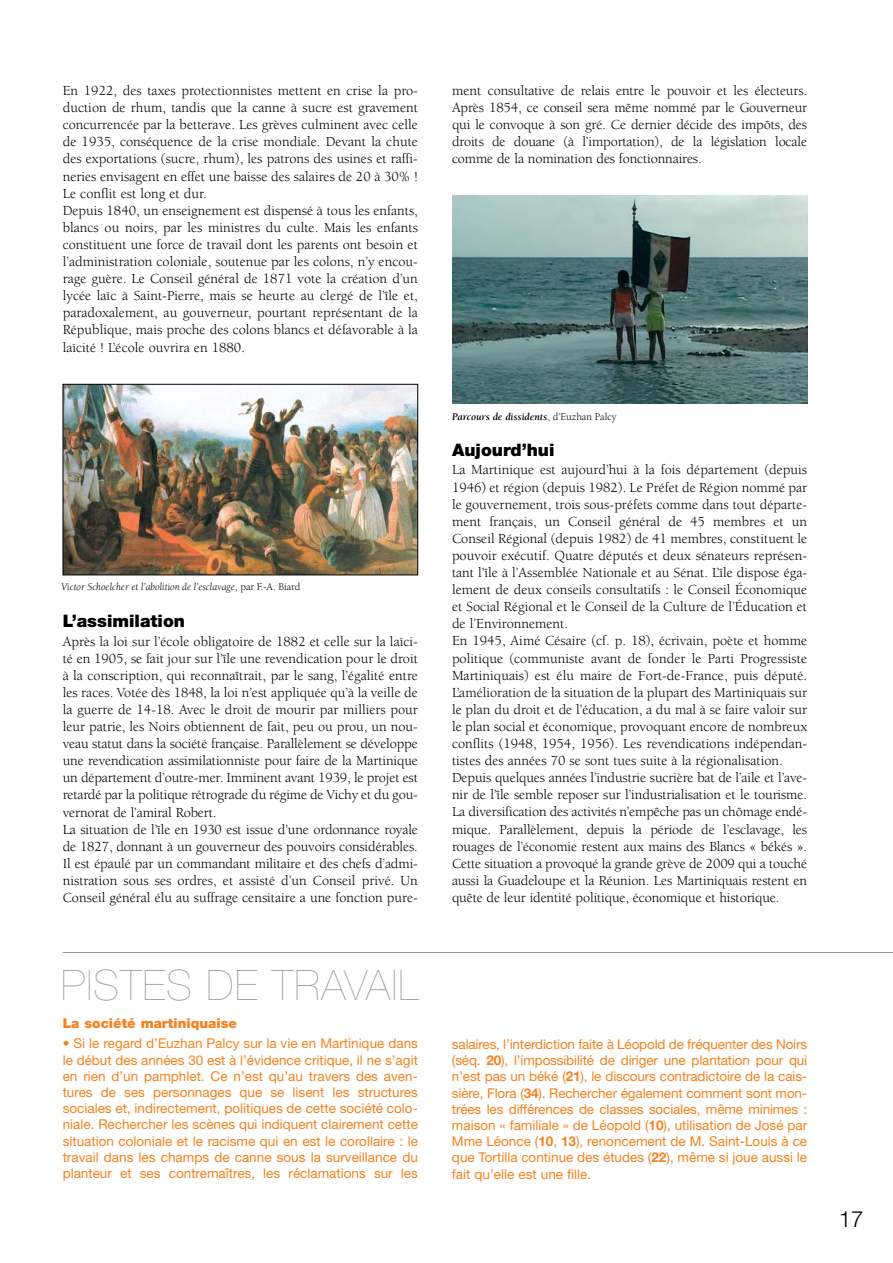
<style>
.page{position:relative;width:893px;height:1263px;background:#fff}
.page>*{position:absolute;margin:0;border:0;box-sizing:border-box;transform-origin:0 0}
.t1{font:200 42px "Helvetica Neue";letter-spacing:.03em;color:#999}
.t2{font:300 22.5px "Helvetica Neue";color:#000}
.t3{font:900 17.25px "Helvetica Neue";color:#000}
.t4{font:14.25px/17.1px "Berkeley";color:#000}
.t5{font:13.5px/16.2px "Helvetica Neue";color:#f5821f;text-align:justify}
.t6{font:900 13.5px "Helvetica Neue";color:#f5821f}
.t7{font:italic 10.5px "Berkeley";color:#000}
.t8{font:italic 700 10.5px "Berkeley";color:#000}
.s1{font-style:normal}
.s2{font-weight:400;font-style:normal}
.s3{font-weight:700}
</style>
<div class="page">
<img style="left:65px;top:386px;width:351px;height:187px">
<div style="left:63px;top:384px;width:355px;height:191px;border:1px solid #000"></div>
<img style="left:452px;top:196px;width:355px;height:207px">
<hr style="left:63px;top:952px;width:829px;height:1px;background:#999">
<p class="t4" style="left:63px;top:83px;width:357px">En 1922, des taxes protectionnistes mettent en crise la pro&shy;duction de rhum, tandis que la canne à sucre est gravement concurrencée par la betterave. Les grèves culminent avec celle de 1935, conséquence de la crise mondiale. Devant la chute des exportations (sucre, rhum), les patrons des usines et raffi&shy;neries envisagent en effet une baisse des salaires de 20 à 30% !<br>Le conflit est long et dur.<br>Depuis 1840, un enseignement est dispensé à tous les enfants, blancs ou noirs, par les ministres du culte. Mais les enfants constituent une force de travail dont les parents ont besoin et l’administration coloniale, soutenue par les colons, n’y encou&shy;rage guère. Le Conseil général de 1871 vote la création d’un lycée laïc à Saint-Pierre, mais se heurte au clergé de l’île et, paradoxalement, au gouverneur, pourtant représentant de la République, mais proche des colons blancs et défavorable à la laïcité ! L’école ouvrira en 1880.</p>
<p class="t7" style="left:61px;top:583px;width:240px">Victor Schoelcher et l’abolition de l’esclavage<span class="s1">, par F.-A. Biard</span></p>
<p class="t3" style="left:63px;top:615px;width:124px">L’assimilation</p>
<p class="t4" style="left:63px;top:634px;width:357px">Après la loi sur l’école obligatoire de 1882 et celle sur la laïci&shy;té en 1905, se fait jour sur l’île une revendication pour le droit à la conscription, qui reconnaîtrait, par le sang, l’égalité entre les races. Votée dès 1848, la loi n’est appliquée qu’à la veille de la guerre de 14-18. Avec le droit de mourir par milliers pour leur patrie, les Noirs obtiennent de fait, peu ou prou, un nou&shy;veau statut dans la société française. Parallèlement se développe une revendication assimilationniste pour faire de la Martinique un département d’outre-mer. Imminent avant 1939, le projet est retardé par la politique rétrograde du régime de Vichy et du gou&shy;vernorat de l’amiral Robert.<br>La situation de l’île en 1930 est issue d’une ordonnance royale de 1827, donnant à un gouverneur des pouvoirs considérables.<br>Il est épaulé par un commandant militaire et des chefs d’admi&shy;nistration sous ses ordres, et assisté d’un Conseil privé. Un Conseil général élu au suffrage censitaire a une fonction pure-</p>
<h1 class="t1" style="left:61px;top:970px;width:359px">PISTES DE TRAVAIL</h1>
<p class="t4" style="left:452px;top:83px;width:357px;text-align:justify">ment consultative de relais entre le pouvoir et les électeurs.<br>Après 1854, ce conseil sera même nommé par le Gouverneur qui le convoque à son gré. Ce dernier décide des impôts, des droits de douane (à l’importation), de la législation locale comme de la nomination des fonctionnaires.</p>
<p class="t8" style="left:452px;top:413px;width:166px">Parcours de dissidents<span class="s2">, d’Euzhan Palcy</span></p>
<p class="t3" style="left:452px;top:444px;width:104px">Aujourd’hui</p>
<p class="t4" style="left:452px;top:463px;width:357px">La Martinique est aujourd’hui à la fois département (depuis 1946) et région (depuis 1982). Le Préfet de Région nommé par le gouvernement, trois sous-préfets comme dans tout départe&shy;ment français, un Conseil général de 45 membres et un Conseil Régional (depuis 1982) de 41 membres, constituent le pouvoir exécutif. Quatre députés et deux sénateurs représen&shy;tant l’île à l’Assemblée Nationale et au Sénat. L’île dispose éga&shy;lement de deux conseils consultatifs : le Conseil Économique et Social Régional et le Conseil de la Culture de l’Éducation et de l’Environnement.<br>En 1945, Aimé Césaire (cf. p. 18), écrivain, poète et homme politique (communiste avant de fonder le Parti Progressiste Martiniquais) est élu maire de Fort-de-France, puis député.<br>L’amélioration de la situation de la plupart des Martiniquais sur le plan du droit et de l’éducation, a du mal à se faire valoir sur le plan social et économique, provoquant encore de nombreux conflits (1948, 1954, 1956). Les revendications indépendan&shy;tistes des années 70 se sont tues suite à la régionalisation.<br>Depuis quelques années l’industrie sucrière bat de l’aile et l’ave&shy;nir de l’île semble reposer sur l’industrialisation et le tourisme.<br>La diversification des activités n’empêche pas un chômage endé&shy;mique. Parallèlement, depuis la période de l’esclavage, les rouages de l’économie restent aux mains des Blancs « békés ».<br>Cette situation a provoqué la grande grève de 2009 qui a touché aussi la Guadeloupe et la Réunion. Les Martiniquais restent en quête de leur identité politique, économique et historique.</p>
<p class="t6" style="left:63px;top:1018px;width:176px">La société martiniquaise</p>
<p class="t5" style="left:63px;top:1037px;width:357px">• Si le regard d’Euzhan Palcy sur la vie en Martinique dans le début des années 30 est à l’évidence critique, il ne s’agit en rien d’un pamphlet. Ce n’est qu’au travers des aven&shy;tures de ses personnages que se lisent les structures sociales et, indirectement, politiques de cette société colo&shy;niale. Rechercher les scènes qui indiquent clairement cette situation coloniale et le racisme qui en est le corollaire : le travail dans les champs de canne sous la surveillance du planteur et ses contremaîtres, les réclamations sur les</p>
<p class="t5" style="left:452px;top:1037px;width:357px">salaires, l’interdiction faite à Léopold de fréquenter des Noirs (séq. <span class="s3">20</span>), l’impossibilité de diriger une plantation pour qui n’est pas un béké (<span class="s3">21</span>), le discours contradictoire de la cais&shy;sière, Flora (<span class="s3">34</span>). Rechercher également comment sont mon&shy;trées les différences de classes sociales, même minimes : maison « familiale » de Léopold (<span class="s3">10</span>), utilisation de José par Mme Léonce (<span class="s3">10</span>, <span class="s3">13</span>), renoncement de M. Saint-Louis à ce que Tortilla continue des études (<span class="s3">22</span>), même si joue aussi le fait qu’elle est une fille.</p>
<h2 class="t2" style="left:838px;top:1211px;width:27px">17</h2>
</div>
